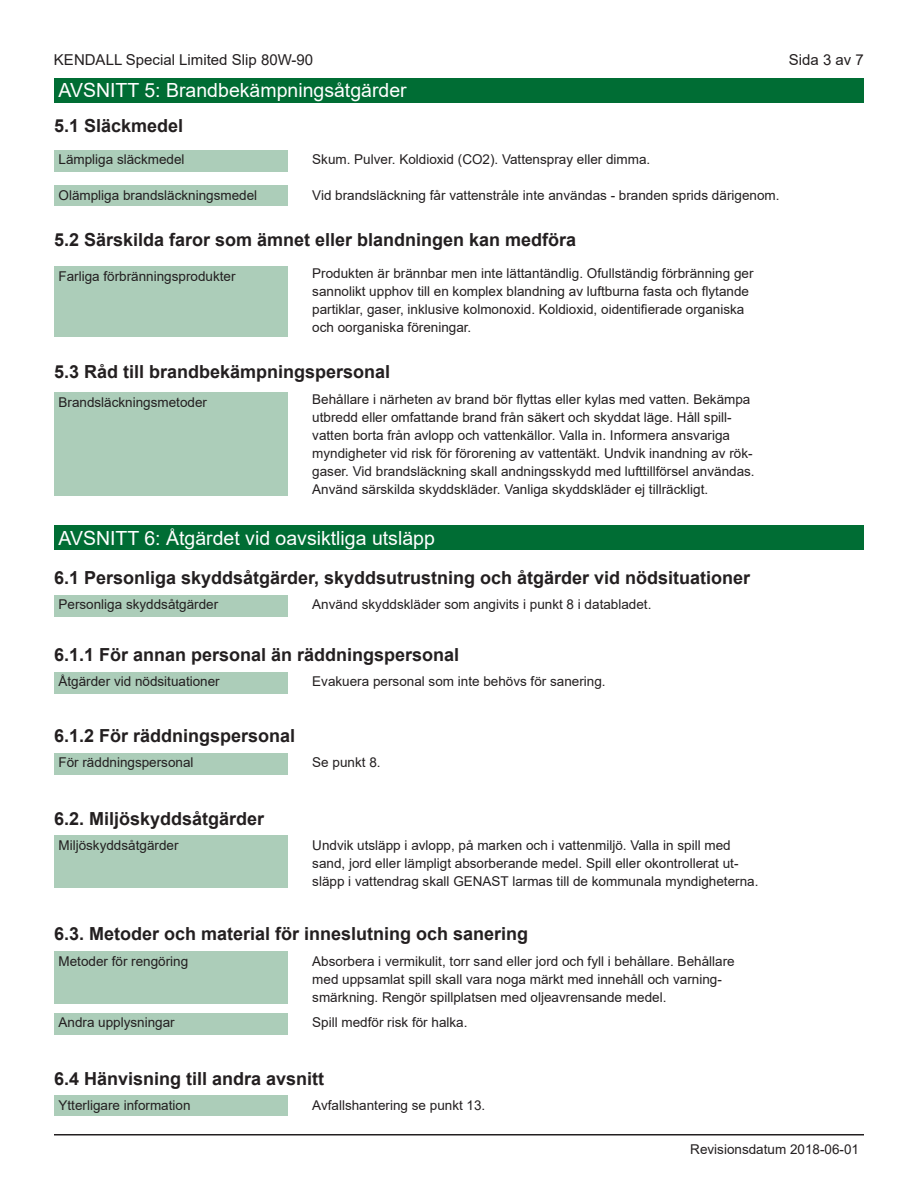
<style>
.page{position:relative;width:918px;height:1188px;background:#fff}
.page>*{position:absolute;margin:0;border:0;box-sizing:border-box;transform-origin:0 0}
.t1{font:19.5px "Arial";color:#fff}
.t2{font:700 18px "Arial";color:#231f20}
.t3{font:15px "Arial";color:#231f20}
.t4{font:13.5px/18px "Arial";color:#231f20}
</style>
<div class="page">
<div style="left:54px;top:78px;width:810px;height:24px;background:#006d34"></div>
<div style="left:54px;top:525px;width:810px;height:25px;background:#006d34"></div>
<div style="left:54px;top:150px;width:234px;height:22px;background:#accdb9"></div>
<div style="left:54px;top:595px;width:234px;height:22px;background:#accdb9"></div>
<div style="left:54px;top:672px;width:234px;height:22px;background:#accdb9"></div>
<div style="left:54px;top:753px;width:234px;height:22px;background:#accdb9"></div>
<div style="left:54px;top:1013px;width:234px;height:22px;background:#accdb9"></div>
<div style="left:54px;top:836px;width:234px;height:52px;background:#accdb9"></div>
<div style="left:54px;top:1096px;width:234px;height:20px;background:#accdb9"></div>
<div style="left:54px;top:951px;width:234px;height:53px;background:#accdb9"></div>
<div style="left:54px;top:267px;width:234px;height:70px;background:#accdb9"></div>
<div style="left:54px;top:392px;width:234px;height:104px;background:#accdb9"></div>
<div style="left:54px;top:186px;width:234px;height:20px;background:#accdb9"></div>
<hr style="left:54px;top:1134px;width:810px;height:2px;background:#231f20">
<p class="t3" style="left:54px;top:49px;width:261px">KENDALL Special Limited Slip 80W-90</p>
<p class="t3" style="left:789px;top:49px;width:77px">Sida 3 av 7</p>
<h1 class="t1" style="left:58px;top:77px;width:350px">AVSNITT 5: Brandbekämpningsåtgärder</h1>
<h2 class="t2" style="left:54px;top:113px;width:131px">5.1 Släckmedel</h2>
<p class="t4" style="left:58px;top:151px;width:128px">Lämpliga släckmedel</p>
<p class="t4" style="left:58px;top:186px;width:200px">Olämpliga brandsläckningsmedel</p>
<p class="t4" style="left:312px;top:151px;width:340px">Skum. Pulver. Koldioxid (CO2). Vattenspray eller dimma.</p>
<p class="t4" style="left:312px;top:186px;width:469px">Vid brandsläckning får vattenstråle inte användas - branden sprids därigenom.</p>
<h2 class="t2" style="left:54px;top:227px;width:524px">5.2 Särskilda faror som ämnet eller blandningen kan medföra</h2>
<p class="t4" style="left:58px;top:267px;width:179px">Farliga förbränningsprodukter</p>
<p class="t4" style="left:312px;top:264px;width:443px">Produkten är brännbar men inte lättantändlig. Ofullständig förbränning ger sannolikt upphov till en komplex blandning av luftburna fasta och flytande partiklar, gaser, inklusive kolmonoxid. Koldioxid, oidentifierade organiska och oorganiska föreningar.</p>
<h2 class="t2" style="left:54px;top:359px;width:338px">5.3 Råd till brandbekämpningspersonal</h2>
<p class="t4" style="left:58px;top:393px;width:150px">Brandsläckningsmetoder</p>
<p class="t4" style="left:312px;top:390px;width:444px">Behållare i närheten av brand bör flyttas eller kylas med vatten. Bekämpa utbredd eller omfattande brand från säkert och skyddat läge. Håll spill&shy;vatten borta från avlopp och vattenkällor. Valla in. Informera ansvariga myndigheter vid risk för förorening av vattentäkt. Undvik inandning av rök&shy;gaser. Vid brandsläckning skall andningsskydd med lufttillförsel användas.<br>Använd särskilda skyddskläder. Vanliga skyddskläder ej tillräckligt.</p>
<h1 class="t1" style="left:58px;top:524px;width:378px">AVSNITT 6: Åtgärdet vid oavsiktliga utsläpp</h1>
<h2 class="t2" style="left:54px;top:565px;width:698px">6.1 Personliga skyddsåtgärder, skyddsutrustning och åtgärder vid nödsituationer</h2>
<p class="t4" style="left:58px;top:595px;width:161px">Personliga skyddsåtgärder</p>
<p class="t4" style="left:312px;top:595px;width:341px">Använd skyddskläder som angivits i punkt 8 i databladet.</p>
<h2 class="t2" style="left:54px;top:642px;width:407px">6.1.1 För annan personal än räddningspersonal</h2>
<p class="t4" style="left:58px;top:672px;width:163px">Åtgärder vid nödsituationer</p>
<h2 class="t2" style="left:54px;top:723px;width:243px">6.1.2 För räddningspersonal</h2>
<p class="t4" style="left:58px;top:753px;width:137px">För räddningspersonal</p>
<h2 class="t2" style="left:54px;top:806px;width:212px">6.2. Miljöskyddsåtgärder</h2>
<p class="t4" style="left:58px;top:836px;width:122px">Miljöskyddsåtgärder</p>
<p class="t4" style="left:312px;top:672px;width:295px">Evakuera personal som inte behövs för sanering.</p>
<p class="t4" style="left:312px;top:753px;width:70px">Se punkt 8.</p>
<p class="t4" style="left:312px;top:836px;width:448px">Undvik utsläpp i avlopp, på marken och i vattenmiljö. Valla in spill med sand, jord eller lämpligt absorberande medel. Spill eller okontrollerat ut&shy;släpp i vattendrag skall GENAST larmas till de kommunala myndigheterna.</p>
<h2 class="t2" style="left:54px;top:921px;width:476px">6.3. Metoder och material för inneslutning och sanering</h2>
<p class="t4" style="left:58px;top:952px;width:131px">Metoder för rengöring</p>
<p class="t4" style="left:58px;top:1013px;width:118px">Andra upplysningar</p>
<p class="t4" style="left:312px;top:952px;width:424px">Absorbera i vermikulit, torr sand eller jord och fyll i behållare. Behållare med uppsamlat spill skall vara noga märkt med innehåll och varning&shy;smärkning. Rengör spillplatsen med oljeavrensande medel.</p>
<p class="t4" style="left:312px;top:1013px;width:157px">Spill medför risk för halka.</p>
<h2 class="t2" style="left:54px;top:1066px;width:272px">6.4 Hänvisning till andra avsnitt</h2>
<p class="t4" style="left:58px;top:1096px;width:134px">Ytterligare information</p>
<p class="t4" style="left:312px;top:1096px;width:175px">Avfallshantering se punkt 13.</p>
<p class="t4" style="left:690px;top:1140px;width:170px">Revisionsdatum 2018-06-01</p>
</div>
